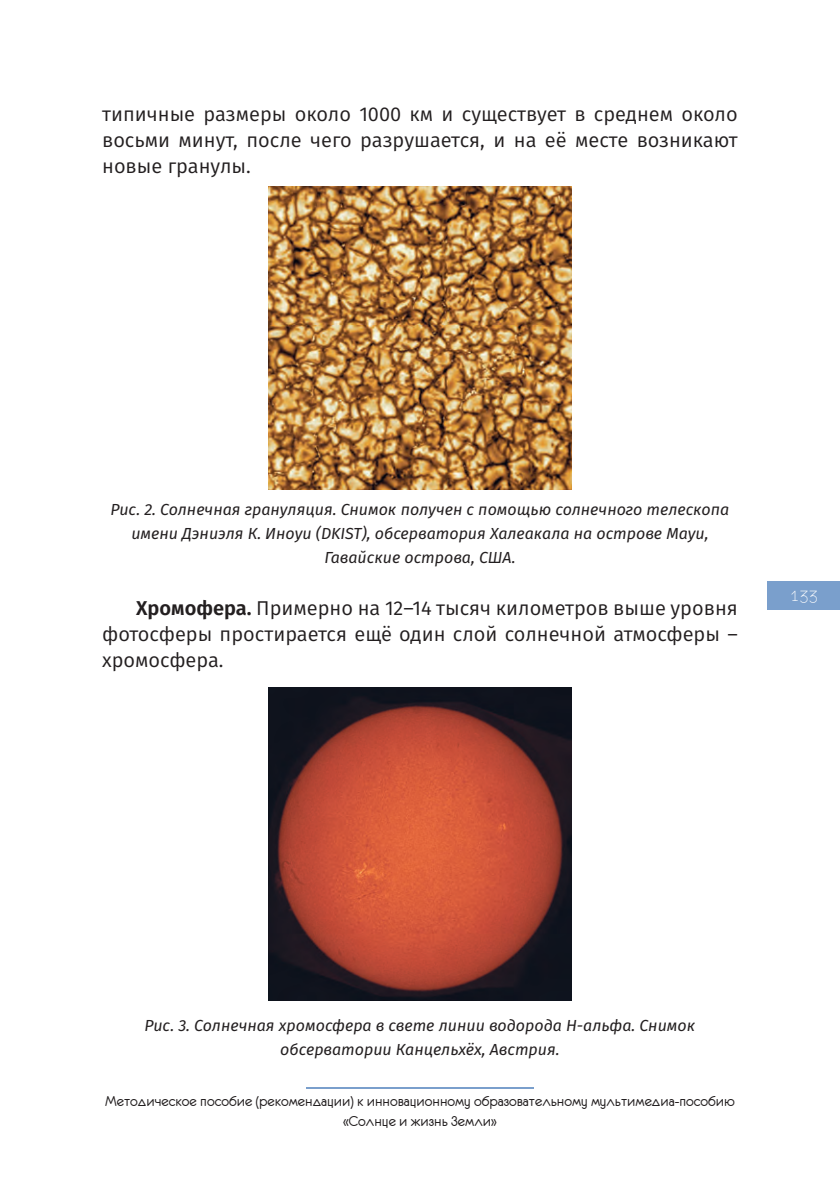
<style>
.page{position:relative;width:840px;height:1191px;background:#fff}
.page>*{position:absolute;margin:0;border:0;box-sizing:border-box;transform-origin:0 0}
.t1{font:20px/26px "Fira Sans";color:#231f20;text-align:justify}
.t2{font:20px "Eurofurencelight";color:#fff}
.t3{font:italic 16px/24px "Fira Sans";color:#231f20;text-align:center}
.t4{font:16px/19.2px "Eurofurenceregular";color:#231f20;text-align:center}
.s1{font-weight:600}
</style>
<div class="page">
<div style="left:766px;top:581px;width:73px;height:28px;background:#7a9fcc"></div>
<hr style="left:306px;top:1087px;width:227px;height:1px;background:#7a9fcc">
<img style="left:268px;top:186px;width:303px;height:303px">
<img style="left:268px;top:687px;width:303px;height:313px">
<p class="t1" style="left:102px;top:100px;width:636px">типичные размеры около 1000 км и существует в среднем около восьми минут, после чего разрушается, и на её месте возникают новые гранулы.</p>
<p class="t3" style="left:111px;top:497px;width:620px">Рис. 2. Солнечная грануляция. Снимок получен с помощью солнечного телескопа имени Дэниэля К. Иноуи (DKIST), обсерватория Халеакала на острове Мауи,<br>Гавайские острова, США.</p>
<p class="t1" style="left:102px;top:594px;width:636px;text-indent:34px"><span class="s1">Хромофера.</span> Примерно на 12–14 тысяч километров выше уровня фотосферы простирается ещё один слой солнечной атмосферы – хромосфера.</p>
<p class="t2" style="left:789px;top:584px;width:29px">133</p>
<p class="t3" style="left:144px;top:1013px;width:552px">Рис. 3. Солнечная хромосфера в свете линии водорода Н-альфа. Снимок обсерватории Канцельхёх, Австрия.</p>
<p class="t4" style="left:105px;top:1091px;width:631px">Методическое пособие (рекомендации) к инновационному образовательному мультимедиа-пособию «Солнце и жизнь Земли»</p>
</div>
